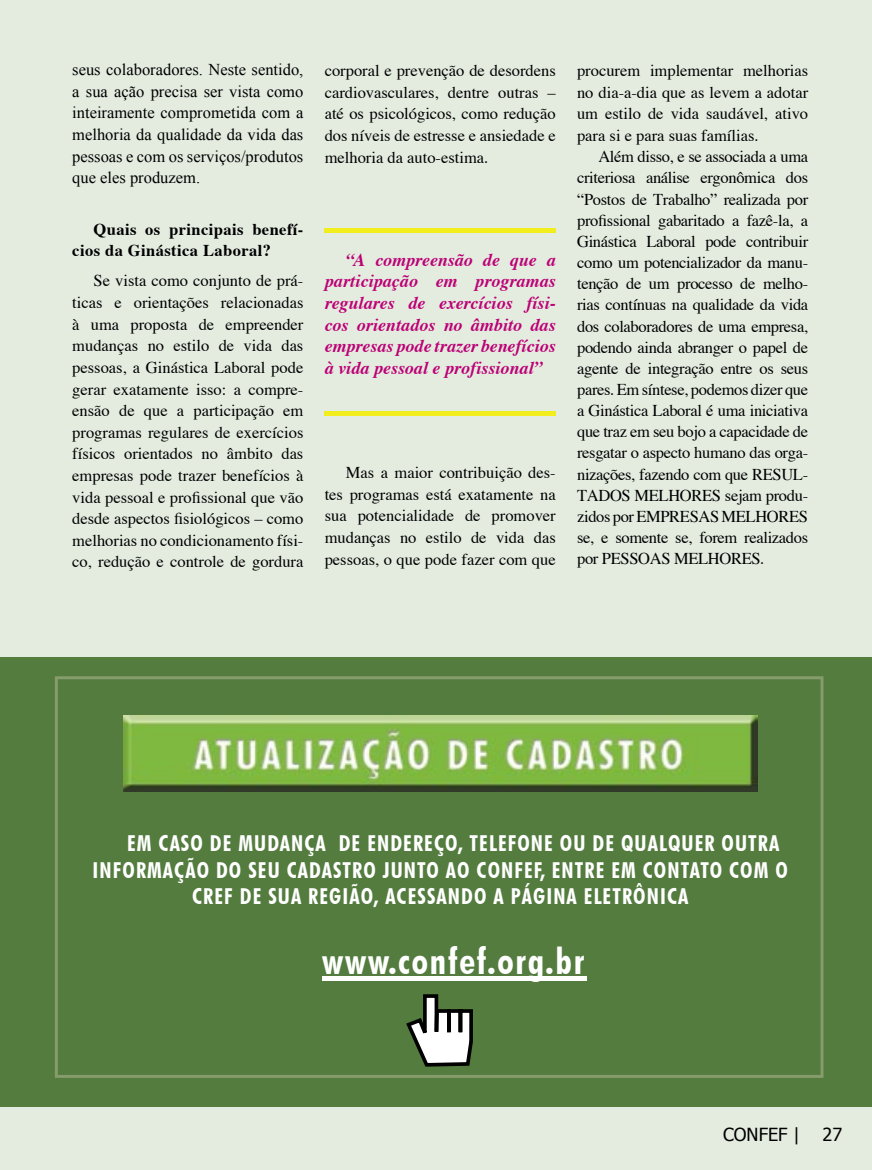
<style>
.page{position:relative;width:872px;height:1170px;background:#fff}
.page>*{position:absolute;margin:0;border:0;box-sizing:border-box;transform-origin:0 0}
.t1{font:700 condensed 36.6px "Futura BT";letter-spacing:.05em;color:#fff}
.t2{font:700 condensed 21.9px "Futura BT";letter-spacing:.05em;color:#fff}
.t3{font:italic 700 18px/21.6px "Times";letter-spacing:.005em;color:#bc0075;text-align:justify}
.t4{font:18px "Tahoma";color:#000}
.t5{font:16.5px/21.6px "Times";color:#000;text-align:justify}
.t6{font:16.5px/21.6px "Times New Roman";color:#000;text-align:justify}
.t7{font:700 16.5px/21.6px "Times";letter-spacing:.025em;color:#000}
</style>
<div class="page">
<div style="left:0;top:0;width:872px;height:1169px;background:#e4ece0"></div>
<div style="left:325px;top:411px;width:231px;height:5px;background:#f2ed1c"></div>
<div style="left:0;top:657px;width:872px;height:449px;background:#537c3e"></div>
<svg style="left:55px;top:676px;width:768px;height:401px"></svg>
<div style="left:322px;top:975px;width:264px;height:5px;background:#fff"></div>
<img style="left:123px;top:716px;width:634px;height:75px">
<svg style="left:406px;top:994px;width:67px;height:72px"></svg>
<div style="left:325px;top:228px;width:231px;height:5px;background:#f2ed1c"></div>
<p class="t6" style="left:72px;top:59px;width:233px">seus colaboradores. Neste sentido, a sua ação precisa ser vista como inteiramente comprometida com a melhoria da qualidade da vida das pessoas e com os serviços/produtos que eles produzem.</p>
<p class="t7" style="left:72px;top:219px;width:233px;text-indent:21px">Quais os principais benefí&shy;cios da Ginástica Laboral?</p>
<p class="t5" style="left:72px;top:271px;width:233px;text-indent:21px">Se vista como conjunto de prá&shy;ticas e orientações relacionadas à uma proposta de empreender mudanças no estilo de vida das pessoas, a Ginástica Laboral pode gerar exatamente isso: a compre&shy;ensão de que a participação em programas regulares de exercícios físicos orientados no âmbito das empresas pode trazer benefícios à vida pessoal e profissional que vão desde aspectos fisiológicos – como melhorias no condicionamento físi&shy;co, redução e controle de gordura</p>
<p class="t5" style="left:325px;top:61px;width:233px">corporal e prevenção de desordens cardiovasculares, dentre outras – até os psicológicos, como redução dos níveis de estresse e ansiedade e melhoria da auto-estima.</p>
<p class="t3" style="left:325px;top:250px;width:233px;text-indent:21px">“A compreensão de que a participação em programas regulares de exercícios físi&shy;cos orientados no âmbito das empresas pode trazer benefícios à vida pessoal e profissional”</p>
<p class="t5" style="left:325px;top:463px;width:233px;text-indent:21px">Mas a maior contribuição des&shy;tes programas está exatamente na sua potencialidade de promover mudanças no estilo de vida das pessoas, o que pode fazer com que</p>
<p class="t5" style="left:577px;top:61px;width:233px">procurem implementar melhorias no dia-a-dia que as levem a adotar um estilo de vida saudável, ativo para si e para suas famílias.</p>
<p class="t5" style="left:577px;top:147px;width:233px;line-height:21.1px;text-indent:21px">Além disso, e se associada a uma criteriosa análise ergonômica dos “Postos de Trabalho” realizada por profissional gabaritado a fazê-la, a Ginástica Laboral pode contribuir como um potencializador da manu&shy;tenção de um processo de melho&shy;rias contínuas na qualidade da vida dos colaboradores de uma empresa, podendo ainda abranger o papel de agente de integração entre os seus pares. Em síntese, podemos dizer que a Ginástica Laboral é uma iniciativa que traz em seu bojo a capacidade de resgatar o aspecto humano das orga&shy;nizações, fazendo com que RESUL-TADOS MELHORES sejam produ&shy;zidos por EMPRESAS MELHORES se, e somente se, forem realizados por PESSOAS MELHORES.</p>
<h2 class="t2" style="left:127px;top:830px;width:653px">EM CASO DE MUDANÇA DE ENDEREÇO, TELEFONE OU DE QUALQUER OUTRA</h2>
<h2 class="t2" style="left:93px;top:856px;width:696px">INFORMAÇÃO DO SEU CADASTRO JUNTO AO CONFEF, ENTRE EM CONTATO COM O</h2>
<h2 class="t2" style="left:192px;top:882px;width:497px">CREF DE SUA REGIÃO, ACESSANDO A PÁGINA ELETRÔNICA</h2>
<h1 class="t1" style="left:322px;top:938px;width:264px">www.confef.org.br</h1>
<p class="t4" style="left:723px;top:1122px;width:78px">CONFEF |</p>
<p class="t4" style="left:822px;top:1122px;width:21px">27</p>
</div>
